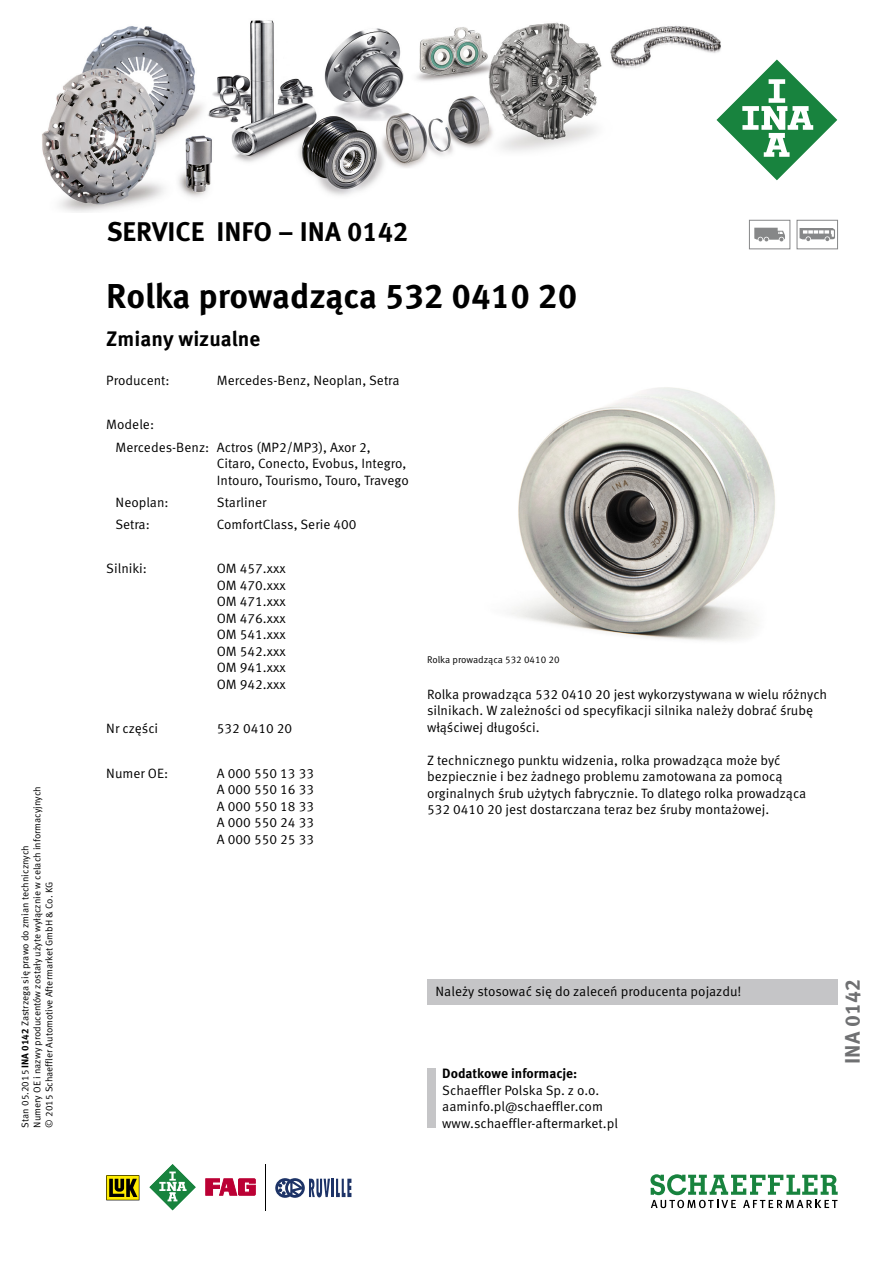
<style>
.page{position:relative;width:893px;height:1263px;background:#fff}
.page>*{position:absolute;margin:0;border:0;box-sizing:border-box;transform-origin:0 0}
.t1{font:700 34.5px "Meta Pro";color:#000}
.t2{font:700 27px "Meta Pro";color:#000}
.t3{font:700 21px "Meta Pro";color:#000}
.t4{font:700 21px "Meta Pro";color:#6f7072}
.t5{font:13.5px/16.5px "Meta Pro Norm";color:#000}
.t6{font:700 13.5px "Meta Pro";color:#000}
.t7{font:9.75px/12px "Meta Pro Norm";color:#000}
.s1{font-family:"Meta Pro";font-weight:700}
</style>
<div class="page">
<img style="left:511px;top:387px;width:264px;height:254px">
<div style="left:427px;top:979px;width:411px;height:25px;background:#c5c5c7"></div>
<div style="left:427px;top:1069px;width:9px;height:59px;background:#c5c5c7"></div>
<div style="left:749px;top:220px;width:41px;height:29px;border:1px solid #868788"></div>
<svg style="left:754px;top:228px;width:31px;height:13px"></svg>
<div style="left:797px;top:220px;width:41px;height:29px;border:1px solid #868788"></div>
<svg style="left:799px;top:228px;width:36px;height:13px"></svg>
<svg style="left:106px;top:1175px;width:33px;height:25px"></svg>
<svg style="left:149px;top:1164px;width:47px;height:47px"></svg>
<svg style="left:206px;top:1178px;width:50px;height:17px"></svg>
<hr style="left:265px;top:1164px;width:1px;height:46px;background:#000">
<svg style="left:275px;top:1178px;width:76px;height:20px"></svg>
<svg style="left:650px;top:1174px;width:188px;height:34px"></svg>
<img style="left:42px;top:20px;width:679px;height:192px">
<svg style="left:714px;top:57px;width:124px;height:126px"></svg>
<p class="t7" style="left:19px;top:1127px;width:343px;rotate:-90deg">Stan 05.2015 <span class="s1">INA 0142</span> Zastrzega się prawo do zmian technicznych<br>Numery OE i nazwy producentów zostały użyte wyłącznie w celach informacyjnych © 2015 Schaeffler Automotive Aftermarket GmbH &amp; Co. KG</p>
<h2 class="t2" style="left:107px;top:210px;width:303px">SERVICE INFO – INA 0142</h2>
<h1 class="t1" style="left:106px;top:269px;width:473px">Rolka prowadząca 532 0410 20</h1>
<h3 class="t3" style="left:106px;top:323px;width:156px">Zmiany wizualne</h3>
<p class="t5" style="left:106px;top:371px;width:65px">Producent:</p>
<p class="t5" style="left:217px;top:371px;width:184px">Mercedes-Benz, Neoplan, Setra</p>
<p class="t5" style="left:116px;top:413px;width:257px;line-height:22.2px;text-indent:-9px">Modele:<br>Mercedes-Benz: Actros (MP2/MP3), Axor 2,</p>
<p class="t5" style="left:217px;top:454px;width:193px">Citaro, Conecto, Evobus, Integro,<br>Intouro, Tourismo, Touro, Travego</p>
<p class="t5" style="left:116px;top:493px;width:55px">Neoplan:</p>
<p class="t5" style="left:217px;top:493px;width:51px">Starliner</p>
<p class="t5" style="left:115px;top:515px;width:36px">Setra:</p>
<p class="t5" style="left:217px;top:515px;width:141px">ComfortClass, Serie 400</p>
<p class="t5" style="left:106px;top:559px;width:42px">Silniki:</p>
<p class="t5" style="left:217px;top:559px;width:70px;text-align:justify">OM 457.xxx OM 470.xxx OM 471.xxx OM 476.xxx OM 541.xxx OM 542.xxx OM 941.xxx OM 942.xxx</p>
<p class="t5" style="left:106px;top:719px;width:53px">Nr części</p>
<p class="t5" style="left:217px;top:719px;width:77px">532 0410 20</p>
<p class="t5" style="left:106px;top:764px;width:63px">Numer OE:</p>
<p class="t5" style="left:217px;top:764px;width:99px;text-align:justify">A 000 550 13 33<br>A 000 550 16 33<br>A 000 550 18 33<br>A 000 550 24 33<br>A 000 550 25 33</p>
<p class="t7" style="left:427px;top:653px;width:134px">Rolka prowadząca 532 0410 20</p>
<p class="t5" style="left:427px;top:685px;width:402px">Rolka prowadząca 532 0410 20 jest wykorzystywana w wielu różnych silnikach. W zależności od specyfikacji silnika należy dobrać śrubę włąściwej długości.</p>
<p class="t5" style="left:427px;top:751px;width:381px">Z technicznego punktu widzenia, rolka prowadząca może być bezpiecznie i bez żadnego problemu zamotowana za pomocą orginalnych śrub użytych fabrycznie. To dlatego rolka prowadząca 532 0410 20 jest dostarczana teraz bez śruby montażowej.</p>
<p class="t5" style="left:436px;top:982px;width:307px">Należy stosować się do zaleceń producenta pojazdu!</p>
<p class="t6" style="left:442px;top:1063px;width:137px">Dodatkowe informacje:</p>
<p class="t5" style="left:442px;top:1081px;width:177px">Schaeffler Polska Sp. z o.o. aaminfo.pl@schaeffler.com www.schaeffler-aftermarket.pl</p>
<h3 class="t4" style="left:836px;top:1064px;width:86px;rotate:-90deg">INA 0142</h3>
</div>
